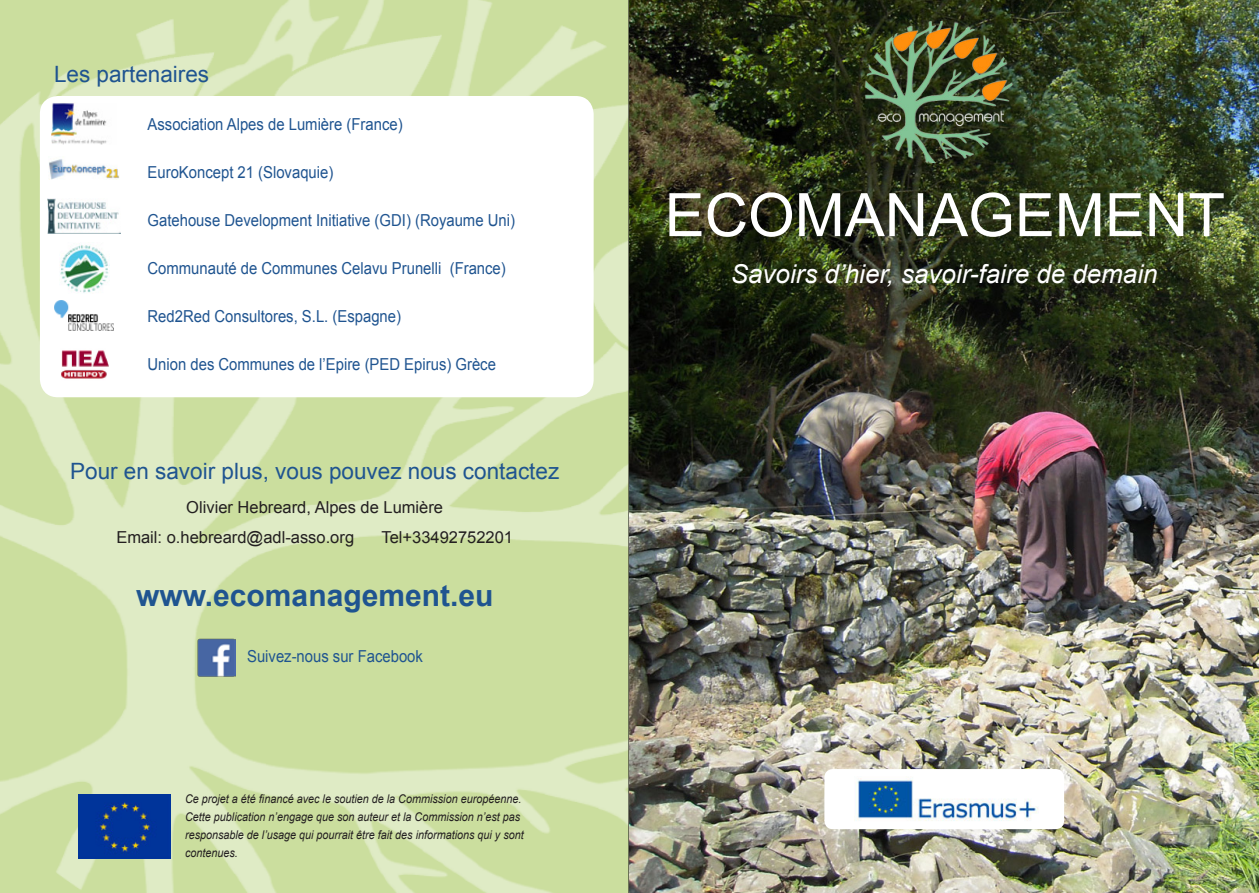
<style>
.page{position:relative;width:1259px;height:893px;background:#fff}
.page>*{position:absolute;margin:0;border:0;box-sizing:border-box;transform-origin:0 0}
.section{font:60px "Arial";color:#fff}
.t1{font:700 30px "Arial";color:#1f5490}
.t2{font:italic 25.95px "Arial";color:#fff}
.section-2{font:22.5px "Arial";color:#1f5490}
.t3{font:16.5px "Arial";color:#1f5490;scale:.9 1}
.t4{font:16.5px "Arial";color:#231f20}
.t5{font:italic 12px/18px "Arial";color:#231f20;scale:.9 1}
</style>
<div class="page">
<img style="left:0;top:0;width:628px;height:893px">
<div style="left:40px;top:96px;width:553px;height:301px;background:#fff;border-radius:18px"></div>
<img style="left:629px;top:0;width:630px;height:893px">
<img style="left:864px;top:21px;width:160px;height:142px">
<div style="left:824px;top:769px;width:240px;height:60px;background:#fff;border-radius:9px"></div>
<img style="left:854px;top:778px;width:185px;height:43px">
<img style="left:79px;top:794px;width:91px;height:65px">
<img style="left:198px;top:639px;width:38px;height:38px">
<img style="left:60px;top:244px;width:49px;height:49px">
<img style="left:49px;top:159px;width:71px;height:21px">
<img style="left:48px;top:199px;width:73px;height:35px">
<img style="left:61px;top:350px;width:47px;height:29px">
<img style="left:55px;top:301px;width:58px;height:29px">
<img style="left:51px;top:103px;width:56px;height:42px">
<p class="section-2" style="left:54px;top:59px;width:157px">Les partenaires</p>
<p class="t3" style="left:148px;top:113px;width:285px">Association Alpes de Lumière (France)</p>
<p class="t3" style="left:148px;top:161px;width:208px">EuroKoncept 21 (Slovaquie)</p>
<p class="t3" style="left:148px;top:209px;width:410px">Gatehouse Development Initiative (GDI) (Royaume Uni)</p>
<p class="t3" style="left:148px;top:257px;width:399px">Communauté de Communes Celavu Prunelli (France)</p>
<p class="t3" style="left:148px;top:305px;width:283px">Red2Red Consultores, S.L. (Espagne)</p>
<p class="t3" style="left:148px;top:353px;width:388px">Union des Communes de l’Epire (PED Epirus) Grèce</p>
<p class="section-2" style="left:70px;top:456px;width:490px">Pour en savoir plus, vous pouvez nous contactez</p>
<p class="t4" style="left:186px;top:496px;width:258px">Olivier Hebreard, Alpes de Lumière</p>
<p class="t4" style="left:116px;top:526px;width:239px">Email: o.hebreard@adl-asso.org</p>
<p class="t4" style="left:381px;top:526px;width:133px">Tel+33492752201</p>
<p class="t1" style="left:136px;top:576px;width:359px">www.ecomanagement.eu</p>
<p class="t3" style="left:247px;top:646px;width:197px">Suivez-nous sur Facebook</p>
<p class="t5" style="left:185px;top:790px;width:378px">Ce projet a été financé avec le soutien de la Commission européenne.<br>Cette publication n’engage que son auteur et la Commission n’est pas responsable de l’usage qui pourrait être fait des informations qui y sont contenues.</p>
<p class="section" style="left:664px;top:176px;width:562px">ECOMANAGEMENT</p>
<p class="t2" style="left:731px;top:257px;width:428px">Savoirs d’hier, savoir-faire de demain</p>
</div>
